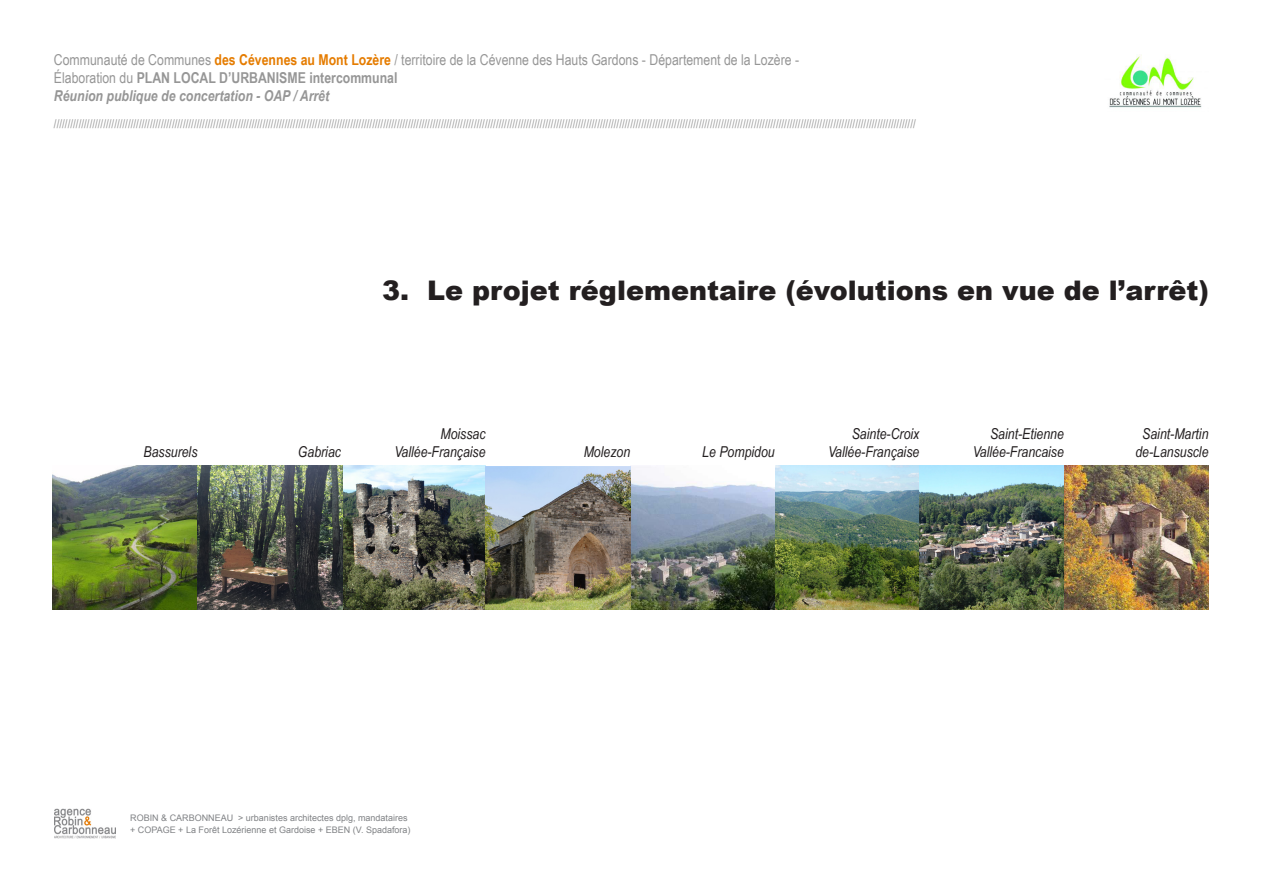
<style>
.page{position:relative;width:1263px;height:893px;background:#fff}
.page>*{position:absolute;margin:0;border:0;box-sizing:border-box;transform-origin:0 0}
.Tdm0{font:900 27px "Arial";color:#231f20}
.t1{font:15px/18px "Arial Narrow";color:#969696}
.t2{font:italic 15px/18px "Arial Narrow";color:#231f20;text-align:right}
.t3{font:12px "Arial Narrow";color:#969696}
.t4{font:9px/12px "Arial";color:#808285}
.s1{font-weight:700;color:#e57c00}
.s2{font-weight:700}
.s3{font-weight:700;font-style:italic}
</style>
<div class="page">
<img style="left:342px;top:465px;width:866px;height:145px">
<img style="left:53px;top:465px;width:289px;height:145px">
<img style="left:54px;top:809px;width:61px;height:30px">
<img style="left:1109px;top:54px;width:93px;height:54px">
<p class="t1" style="left:54px;top:51px;width:747px">Communauté de Communes <span class="s1">des Cévennes au Mont Lozère</span> / territoire de la Cévenne des Hauts Gardons - Département de la Lozère -<br>Élaboration du <span class="s2">PLAN LOCAL D’URBANISME intercommunal<br></span><span class="s3">Réunion publique de concertation - OAP / Arrêt</span></p>
<p class="t3" style="left:54px;top:115px;width:863px">//////////////////////////////////////////////////////////////////////////////////////////////////////////////////////////////////////////////////////////////////////////////////////////////////////////////////////////////////////////////////////////////////////////////////////////////////////////////////////////</p>
<p class="Tdm0" style="left:382px;top:271px;width:828px">3. Le projet réglementaire (évolutions en vue de l’arrêt)</p>
<p class="t2" style="left:143px;top:442px;width:56px">Bassurels</p>
<p class="t2" style="left:298px;top:442px;width:45px">Gabriac</p>
<p class="t2" style="left:394px;top:424px;width:93px">Moissac<br>Vallée-Française</p>
<p class="t2" style="left:584px;top:442px;width:48px">Molezon</p>
<p class="t2" style="left:702px;top:442px;width:74px">Le Pompidou</p>
<p class="t2" style="left:828px;top:424px;width:93px">Sainte-Croix<br>Vallée-Française</p>
<p class="t2" style="left:1135px;top:424px;width:75px;text-align:center">Saint-Martin de-Lansuscle</p>
<p class="t2" style="left:973px;top:424px;width:93px">Saint-Etienne<br>Vallée-Française</p>
<p class="t4" style="left:130px;top:812px;width:282px">ROBIN &amp; CARBONNEAU &gt; urbanistes architectes dplg, mandataires + COPAGE + La Forêt Lozérienne et Gardoise + EBEN (V. Spadafora)</p>
</div>
